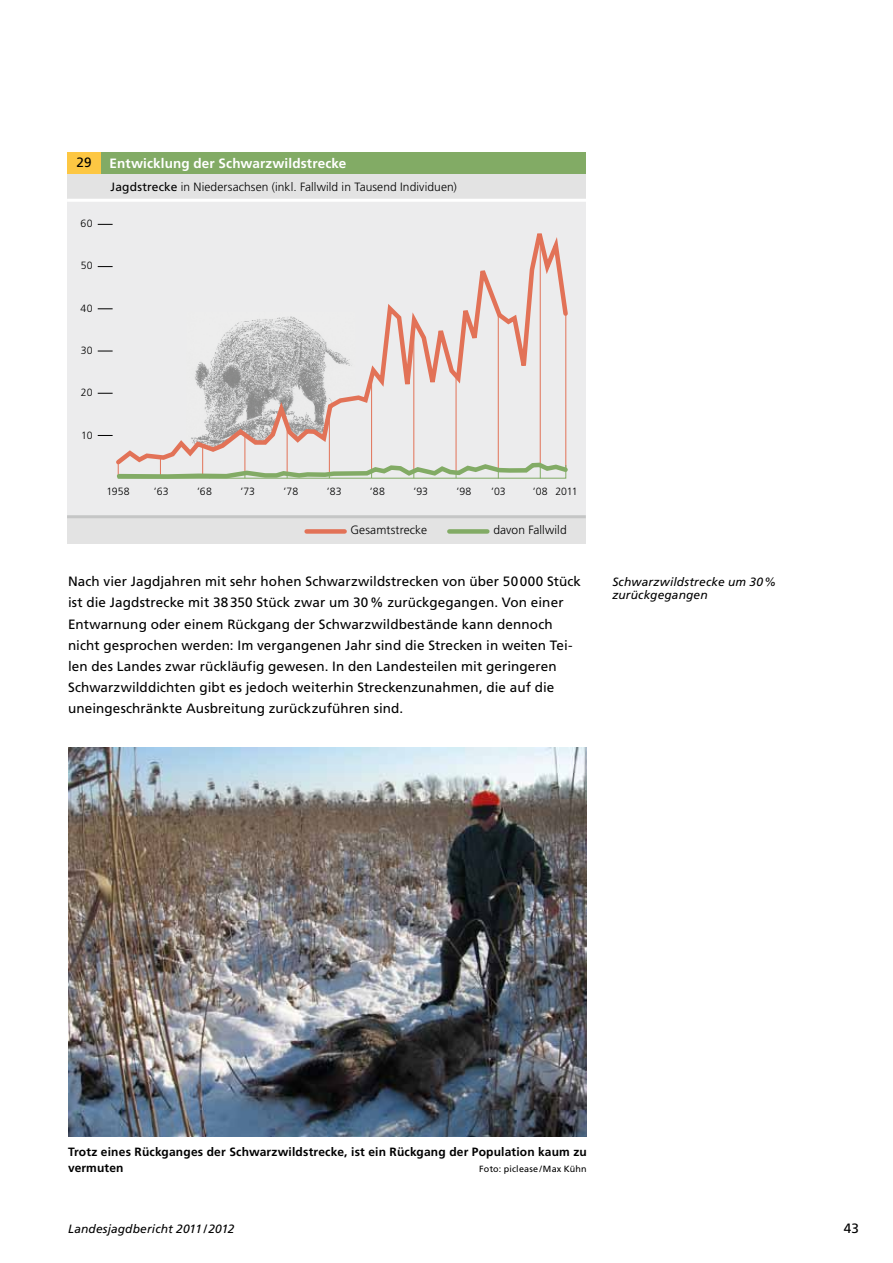
<style>
.page{position:relative;width:893px;height:1263px;background:#fff}
.page>*{position:absolute;margin:0;border:0;box-sizing:border-box;transform-origin:0 0}
.t1{font:13.5px/21.1px "Frutiger";letter-spacing:.005em;color:#000}
.t2{font:700 13.5px "Frutiger";letter-spacing:.01em;color:#fff}
.t3{font:300 12px "Frutiger";letter-spacing:.005em;color:#000}
.t4{font:700 12px/15.8px "Frutiger";letter-spacing:.015em;color:#000}
.t5{font:italic 12px/12.8px "Frutiger";letter-spacing:.015em;color:#000}
.t6{font:300 10.5px "Frutiger";letter-spacing:.01em;color:#000}
.t7{font:9px "Frutiger";letter-spacing:.02em;color:#000}
.s1{font-weight:400}
</style>
<div class="page">
<img style="left:68px;top:747px;width:519px;height:389px">
<div style="left:67px;top:152px;width:519px;height:392px;background:#e3e3e3"></div>
<div style="left:67px;top:200px;width:519px;height:318px;background:#ececed"></div>
<hr style="left:67px;top:199px;width:520px;height:3px;background:#fff">
<div style="left:67px;top:152px;width:34px;height:21px;background:#fdc743"></div>
<div style="left:101px;top:152px;width:485px;height:21px;background:#82ab65"></div>
<hr style="left:67px;top:515px;width:519px;height:3px;background:#c5c6c6">
<div style="left:449px;top:529px;width:38px;height:5px;background:#82ab65"></div>
<div style="left:307px;top:529px;width:38px;height:5px;background:#e27257"></div>
<svg style="left:98px;top:224px;width:14px;height:1px"></svg>
<svg style="left:98px;top:266px;width:14px;height:1px"></svg>
<svg style="left:98px;top:309px;width:470px;height:170px"></svg>
<svg style="left:112px;top:223px;width:456px;height:245px"></svg>
<p class="t1" style="left:77px;top:151px;width:17px">29</p>
<p class="t2" style="left:110px;top:155px;width:238px">Entwicklung der Schwarzwildstrecke</p>
<p class="t6" style="left:81px;top:218px;width:13px">60</p>
<p class="t6" style="left:81px;top:260px;width:13px">50</p>
<p class="t6" style="left:81px;top:302px;width:14px">40</p>
<p class="t6" style="left:81px;top:345px;width:13px">30</p>
<p class="t6" style="left:81px;top:387px;width:13px">20</p>
<p class="t6" style="left:81px;top:429px;width:13px">10</p>
<p class="t3" style="left:111px;top:180px;width:348px"><span class="s1">Jagdstrecke</span> in Niedersachsen (inkl. Fallwild in Tausend Individuen)</p>
<p class="t6" style="left:106px;top:485px;width:25px">1958</p>
<p class="t6" style="left:154px;top:485px;width:16px">’63</p>
<p class="t6" style="left:197px;top:485px;width:16px">’68</p>
<p class="t6" style="left:240px;top:485px;width:16px">’73</p>
<p class="t6" style="left:284px;top:485px;width:16px">’78</p>
<p class="t6" style="left:327px;top:485px;width:16px">’83</p>
<p class="t6" style="left:370px;top:485px;width:17px">’88</p>
<p class="t6" style="left:413px;top:485px;width:16px">’93</p>
<p class="t6" style="left:456px;top:485px;width:17px">’98</p>
<p class="t6" style="left:491px;top:485px;width:16px">’03</p>
<p class="t6" style="left:555px;top:485px;width:24px">2011</p>
<p class="t6" style="left:533px;top:485px;width:16px">’08</p>
<p class="t3" style="left:350px;top:523px;width:78px">Gesamtstrecke</p>
<p class="t3" style="left:493px;top:523px;width:75px">davon Fallwild</p>
<p class="t1" style="left:68px;top:571px;width:514px">Nach vier Jagdjahren mit sehr hohen Schwarzwildstrecken von über 50000 Stück ist die Jagdstrecke mit 38350 Stück zwar um 30% zurückgegangen. Von einer Entwarnung oder einem Rückgang der Schwarzwildbestände kann dennoch nicht gesprochen werden: Im vergangenen Jahr sind die Strecken in weiten Tei&shy;len des Landes zwar rückläufig gewesen. In den Landesteilen mit geringeren Schwarzwilddichten gibt es jedoch weiterhin Streckenzunahmen, die auf die uneingeschränkte Ausbreitung zurückzuführen sind.</p>
<p class="t5" style="left:612px;top:576px;width:166px">Schwarzwildstrecke um 30% zurückgegangen</p>
<p class="t4" style="left:68px;top:1144px;width:520px">Trotz eines Rückganges der Schwarzwildstrecke, ist ein Rückgang der Population kaum zu vermuten</p>
<p class="t7" style="left:479px;top:1163px;width:109px">Foto: piclease/Max Kühn</p>
<p class="t5" style="left:68px;top:1222px;width:168px">Landesjagdbericht 2011/2012</p>
<p class="t1" style="left:844px;top:1218px;width:17px">43</p>
</div>
